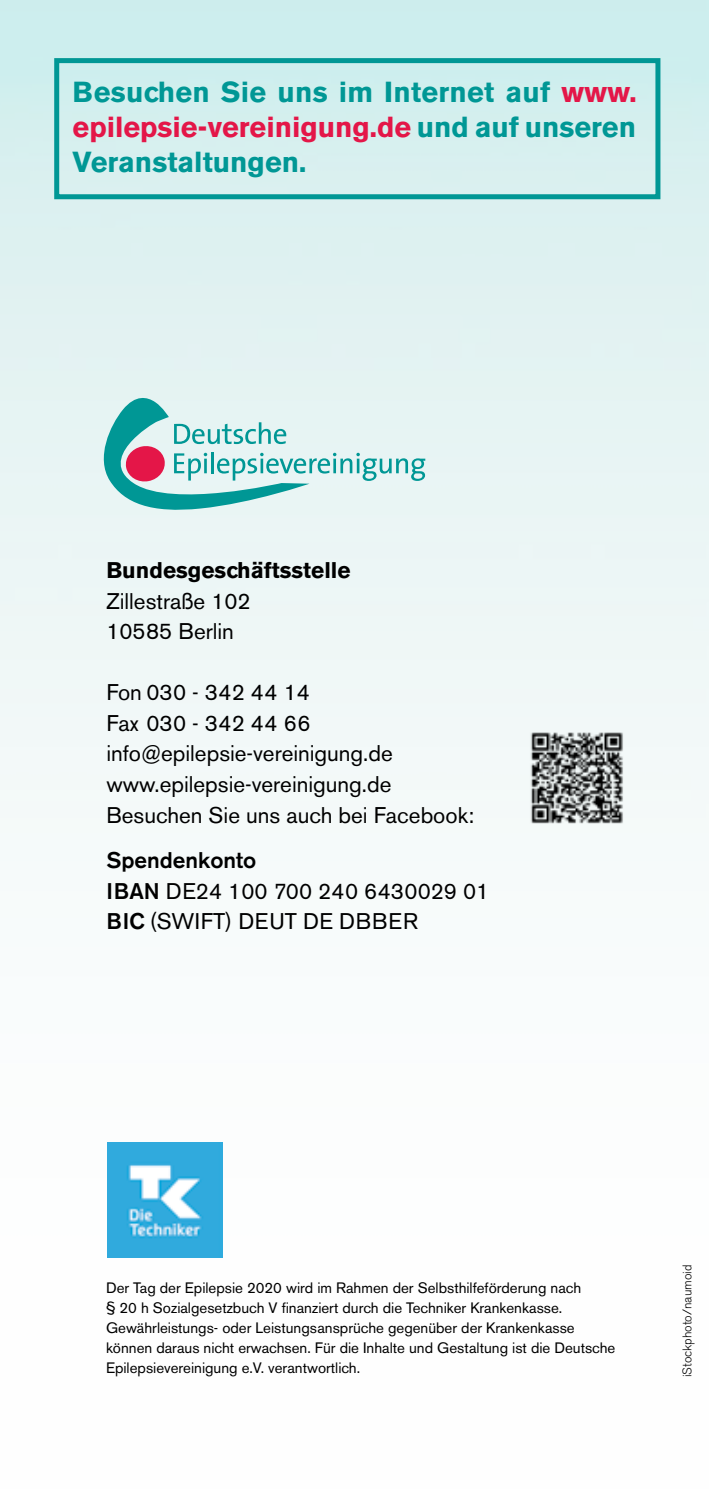
<style>
.page{position:relative;width:709px;height:1489px;background:#fff}
.page>*{position:absolute;margin:0;border:0;box-sizing:border-box;transform-origin:0 0}
.t1{font:700 28.75px/35px "Akzidenz Grotesk BE";color:#009795;text-align:justify}
.t2{font:22.5px/30.5px "Akzidenz Grotesk BE";color:#000}
.t3{font:700 22.5px "Akzidenz Grotesk BE";color:#000}
.t4{font:15px/20px "Akzidenz Grotesk BE";color:#000}
.t5{font:300 12.5px "Akzidenz Grotesk BE";color:#000}
.s1{color:#e41648}
.s2{font-weight:500}
</style>
<div class="page">
<img style="left:0;top:0;width:709px;height:1258px">
<img style="left:505px;top:706px;width:142px;height:142px">
<svg style="left:95px;top:394px;width:330px;height:119px;background:#bcdddd"></svg>
<img style="left:108px;top:1142px;width:115px;height:115px">
<img style="left:708px;top:376px;width:1px;height:706px">
<svg style="left:708px;top:1082px;width:1px;height:176px"></svg>
<div style="left:54px;top:58px;width:606px;height:141px;border:5px solid #009795"></div>
<h1 class="t1" style="left:73px;top:74px;width:565px">Besuchen Sie uns im Internet auf <span class="s1">www. epilepsie-vereinigung.de</span> und auf unseren Veranstaltungen.</h1>
<h2 class="t3" style="left:106px;top:557px;width:246px">Bundesgeschäftsstelle</h2>
<h2 class="t2" style="left:106px;top:585px;width:146px">Zillestraße 102<br>10585 Berlin</h2>
<h2 class="t2" style="left:106px;top:677px;width:369px">Fon 030 - 342 44 14<br>Fax 030 - 342 44 66 info@epilepsie-vereinigung.de www.epilepsie-vereinigung.de<br>Besuchen Sie uns auch bei Facebook:</h2>
<h2 class="t2" style="left:106px;top:845px;width:384px"><span class="s2">Spendenkonto<br>IBAN</span> DE24 100 700 240 6430029 01<br><span class="s2">BIC</span> (SWIFT) DEUT DE DBBER</h2>
<p class="t4" style="left:106px;top:1277px;width:511px">Der Tag der Epilepsie 2020 wird im Rahmen der Selbsthilfeförderung nach<br>§ 20 h Sozialgesetzbuch V finanziert durch die Techniker Krankenkasse.<br>Gewährleistungs- oder Leistungsansprüche gegenüber der Krankenkasse können daraus nicht erwachsen. Für die Inhalte und Gestaltung ist die Deutsche Epilepsievereinigung e.V. verantwortlich.</p>
<p class="t5" style="left:680px;top:1376px;width:114px;rotate:-90deg">iStockphoto/naumoid</p>
</div>
